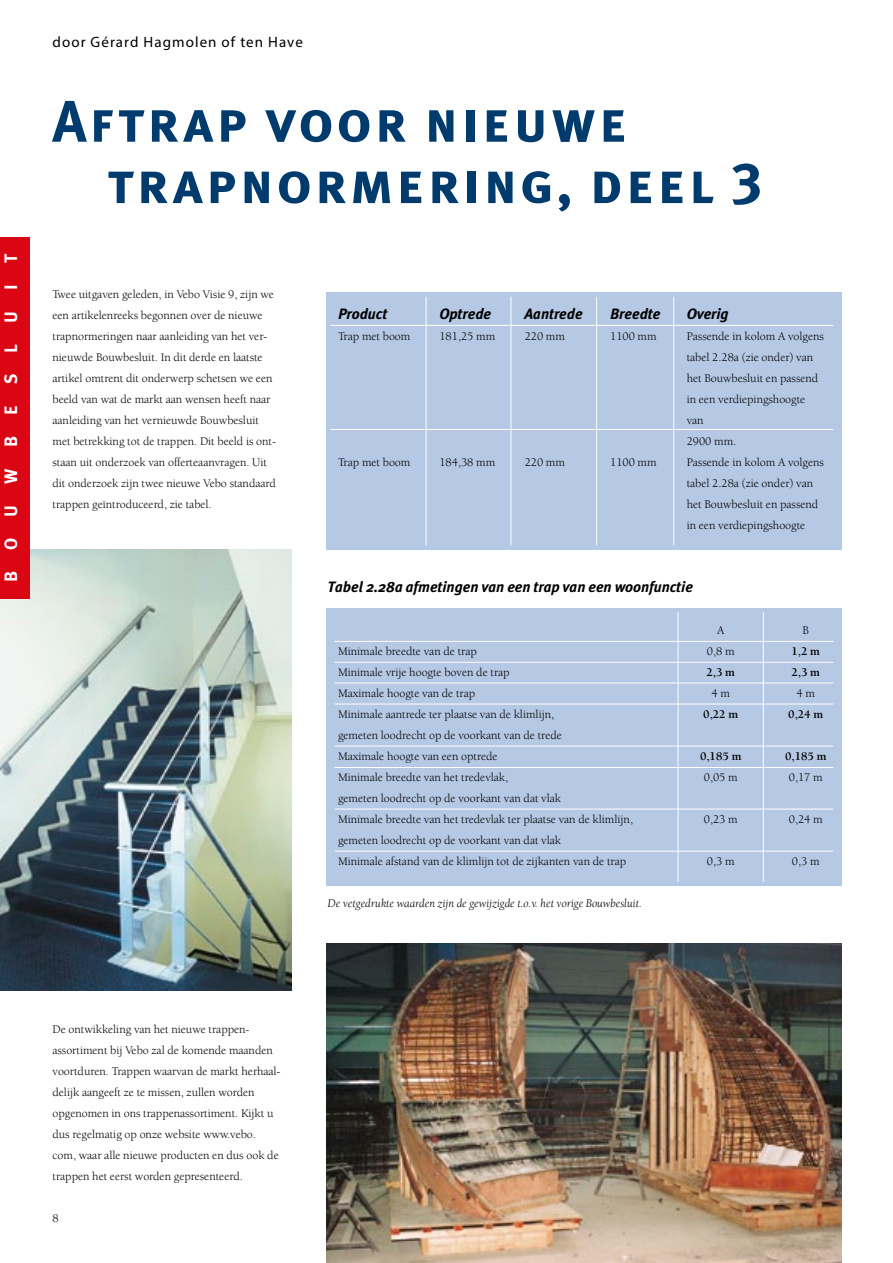
<style>
.page{position:relative;width:893px;height:1263px;background:#fff}
.page>*{position:absolute;margin:0;border:0;box-sizing:border-box;transform-origin:0 0}
.t1{font:58.5px/61.3px "Meta Plus Bold Caps";letter-spacing:.045em;color:#003b6e}
.t2{font:18px "Meta Plus Bold Caps";letter-spacing:1.17em;color:#fff}
.t3{font:italic 700 15px "Meta Plus";letter-spacing:-.005em;color:#000}
.t4{font:15px "Myriad Pro";letter-spacing:.07em;color:#000}
.t5{font:12px/21px "Berkeley";letter-spacing:-.005em;color:#000}
.t6{font:italic 12px "Berkeley";letter-spacing:-.005em;color:#000}
.t7{font:700 12px "Berkeley";letter-spacing:-.005em;color:#000}
</style>
<div class="page">
<hr style="left:892px;top:0;width:1px;height:1263px;background:#e6ecf7">
<hr style="left:892px;top:0;width:1px;height:237px;background:#fff">
<div style="left:326px;top:293px;width:516px;height:257px;background:#b5c8e4"></div>
<hr style="left:426px;top:297px;width:1px;height:248px;background:#fff">
<hr style="left:511px;top:297px;width:1px;height:248px;background:#fff">
<hr style="left:596px;top:297px;width:1px;height:248px;background:#fff">
<hr style="left:673px;top:297px;width:1px;height:248px;background:#fff">
<hr style="left:330px;top:325px;width:503px;height:1px;background:#fff">
<hr style="left:330px;top:429px;width:503px;height:1px;background:#fff">
<img style="left:326px;top:944px;width:516px;height:319px">
<img style="left:0;top:550px;width:292px;height:441px">
<div style="left:326px;top:608px;width:516px;height:278px;background:#b5c8e4"></div>
<hr style="left:334px;top:641px;width:499px;height:1px;background:#fff">
<hr style="left:334px;top:662px;width:499px;height:1px;background:#fff">
<hr style="left:334px;top:683px;width:499px;height:1px;background:#fff">
<hr style="left:334px;top:704px;width:499px;height:1px;background:#fff">
<hr style="left:334px;top:809px;width:499px;height:1px;background:#fff">
<hr style="left:334px;top:746px;width:499px;height:1px;background:#fff">
<hr style="left:334px;top:767px;width:499px;height:1px;background:#fff">
<hr style="left:334px;top:851px;width:499px;height:1px;background:#fff">
<hr style="left:763px;top:612px;width:1px;height:270px;background:#fff">
<hr style="left:678px;top:612px;width:1px;height:270px;background:#fff">
<div style="left:0;top:237px;width:30px;height:362px;background:#da0614"></div>
<h2 class="t2" style="left:0;top:352px;width:100px;rotate:-90deg">luit</h2>
<h2 class="t2" style="left:0;top:582px;width:208px;rotate:-90deg">bouwbes</h2>
<p class="t4" style="left:53px;top:32px;width:252px">door Gérard Hagmolen of ten Have</p>
<h1 class="t1" style="left:107px;top:90px;width:657px;text-indent:-54px">Aftrap voor nieuwe trapnormering, deel 3</h1>
<p class="t5" style="left:53px;top:284px;width:225px">Twee uitgaven geleden, in Vebo Visie 9, zijn we een artikelenreeks begonnen over de nieuwe trapnormeringen naar aanleiding van het ver&shy;nieuwde Bouwbesluit. In dit derde en laatste artikel omtrent dit onderwerp schetsen we een beeld van wat de markt aan wensen heeft naar aanleiding van het vernieuwde Bouwbesluit met betrekking tot de trappen. Dit beeld is ont&shy;staan uit onderzoek van offerteaanvragen. Uit dit onderzoek zijn twee nieuwe Vebo standaard trappen geïntroduceerd, zie tabel.</p>
<p class="t3" style="left:338px;top:305px;width:51px">Product</p>
<p class="t3" style="left:439px;top:305px;width:53px">Optrede</p>
<p class="t3" style="left:525px;top:305px;width:60px">Aantrede</p>
<p class="t3" style="left:610px;top:305px;width:52px">Breedte</p>
<p class="t3" style="left:687px;top:305px;width:44px">Overig</p>
<p class="t5" style="left:338px;top:326px;width:74px">Trap met boom</p>
<p class="t5" style="left:439px;top:326px;width:57px">181,25 mm</p>
<p class="t5" style="left:525px;top:326px;width:42px">220 mm</p>
<p class="t5" style="left:610px;top:326px;width:48px">1100 mm</p>
<p class="t5" style="left:687px;top:326px;width:139px">Passende in kolom A volgens tabel 2.28a (zie onder) van het Bouwbesluit en passend in een verdiepingshoogte van<br>2900 mm.</p>
<p class="t5" style="left:338px;top:452px;width:74px">Trap met boom</p>
<p class="t5" style="left:439px;top:452px;width:57px">184,38 mm</p>
<p class="t5" style="left:525px;top:452px;width:42px">220 mm</p>
<p class="t5" style="left:610px;top:452px;width:48px">1100 mm</p>
<p class="t5" style="left:687px;top:452px;width:139px">Passende in kolom A volgens tabel 2.28a (zie onder) van het Bouwbesluit en passend in een verdiepingshoogte</p>
<p class="t3" style="left:327px;top:578px;width:367px">Tabel 2.28a afmetingen van een trap van een woonfunctie</p>
<p class="t5" style="left:717px;top:620px;width:9px">A</p>
<p class="t5" style="left:802px;top:620px;width:8px">B</p>
<p class="t5" style="left:338px;top:641px;width:140px">Minimale breedte van de trap</p>
<p class="t5" style="left:707px;top:641px;width:29px">0,8 m</p>
<p class="t7" style="left:791px;top:645px;width:30px">1,2 m</p>
<p class="t5" style="left:338px;top:662px;width:173px">Minimale vrije hoogte boven de trap</p>
<p class="t7" style="left:706px;top:666px;width:30px">2,3 m</p>
<p class="t7" style="left:791px;top:666px;width:30px">2,3 m</p>
<p class="t5" style="left:338px;top:683px;width:139px">Maximale hoogte van de trap</p>
<p class="t5" style="left:711px;top:683px;width:20px">4 m</p>
<p class="t5" style="left:796px;top:683px;width:20px">4 m</p>
<p class="t5" style="left:338px;top:704px;width:218px">Minimale aantrede ter plaatse van de klimlijn,</p>
<p class="t7" style="left:703px;top:708px;width:36px">0,22 m</p>
<p class="t7" style="left:788px;top:708px;width:36px">0,24 m</p>
<p class="t5" style="left:338px;top:725px;width:225px">gemeten loodrecht op de voorkant van de trede<br>Maximale hoogte van een optrede</p>
<p class="t7" style="left:700px;top:750px;width:43px">0,185 m</p>
<p class="t7" style="left:785px;top:750px;width:43px">0,185 m</p>
<p class="t5" style="left:338px;top:767px;width:172px">Minimale breedte van het tredevlak,</p>
<p class="t5" style="left:704px;top:767px;width:35px">0,05 m</p>
<p class="t5" style="left:789px;top:767px;width:35px">0,17 m</p>
<p class="t5" style="left:338px;top:788px;width:297px">gemeten loodrecht op de voorkant van dat vlak<br>Minimale breedte van het tredevlak ter plaatse van de klimlijn,</p>
<p class="t5" style="left:704px;top:809px;width:35px">0,23 m</p>
<p class="t5" style="left:789px;top:809px;width:35px">0,24 m</p>
<p class="t5" style="left:338px;top:830px;width:290px">gemeten loodrecht op de voorkant van dat vlak<br>Minimale afstand van de klimlijn tot de zijkanten van de trap</p>
<p class="t6" style="left:327px;top:897px;width:316px">De vetgedrukte waarden zijn de gewijzigde t.o.v. het vorige Bouwbesluit.</p>
<p class="t5" style="left:707px;top:851px;width:29px">0,3 m</p>
<p class="t5" style="left:792px;top:851px;width:29px">0,3 m</p>
<p class="t5" style="left:53px;top:1019px;width:229px">De ontwikkeling van het nieuwe trappen&shy;assortiment bij Vebo zal de komende maanden voortduren. Trappen waarvan de markt herhaal&shy;delijk aangeeft ze te missen, zullen worden opgenomen in ons trappenassortiment. Kijkt u dus regelmatig op onze website www.vebo. com, waar alle nieuwe producten en dus ook de trappen het eerst worden gepresenteerd.</p>
<p class="t5" style="left:53px;top:1208px;width:8px">8</p>
</div>
